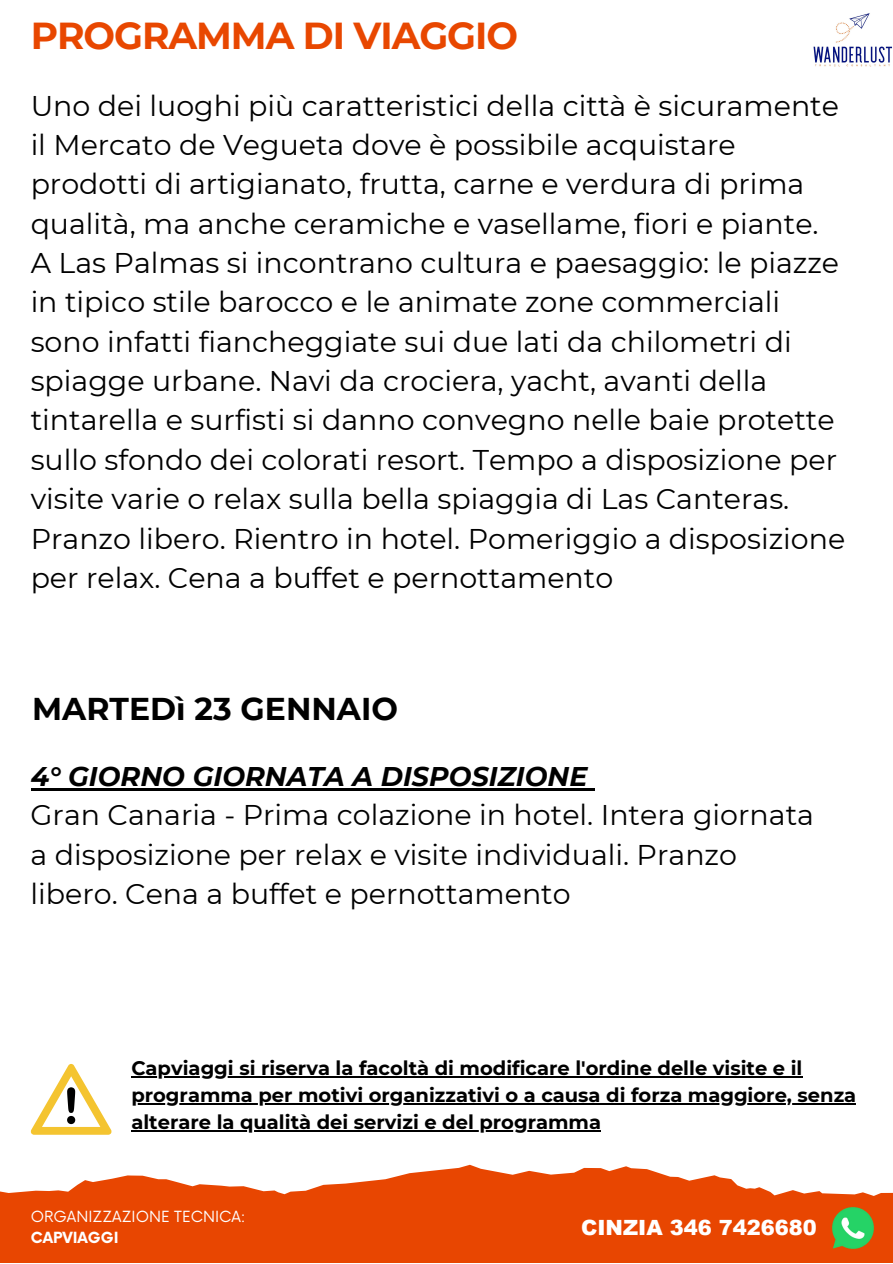
<style>
.page{position:relative;width:893px;height:1264px;background:#fff}
.page>*{position:absolute;margin:0;border:0;box-sizing:border-box;transform-origin:0 0}
.t1{font:700 37.5px "Montserrat";letter-spacing:-.03em;color:#e84700}
.t2{font:700 31.5px "Montserrat";color:#000}
.t3{font:28.5px/39.3px "Montserrat";color:#000}
.t4{font:italic 700 27px "Montserrat";color:#000}
.t5{font:900 21px "Arial";color:#fff}
.t6{font:700 19.5px/27px "Montserrat";color:#000}
.t7{font:15px "Now";color:#fff}
.t8{font:700 15px "Now";color:#fff}
</style>
<div class="page">
<svg style="left:0;top:1164px;width:892px;height:98px;fill:#e84601"></svg>
<img style="left:831px;top:1206px;width:43px;height:42px">
<svg style="left:31px;top:1064px;width:81px;height:70px"></svg>
<hr style="left:131px;top:1076px;width:671px;height:1px;background:#000">
<hr style="left:131px;top:1102px;width:725px;height:2px;background:#000">
<hr style="left:131px;top:1129px;width:470px;height:2px;background:#000">
<hr style="left:31px;top:788px;width:556px;height:2px;background:#000">
<svg style="left:587px;top:788px;width:7px;height:2px"></svg>
<img style="left:813px;top:13px;width:79px;height:54px">
<p class="t1" style="left:31px;top:12px;width:489px">PROGRAMMA DI VIAGGIO</p>
<p class="t3" style="left:31px;top:86px;width:816px">Uno dei luoghi più caratteristici della città è sicuramente il Mercato de Vegueta dove è possibile acquistare prodotti di artigianato, frutta, carne e verdura di prima qualità, ma anche ceramiche e vasellame, fiori e piante.<br>A Las Palmas si incontrano cultura e paesaggio: le piazze in tipico stile barocco e le animate zone commerciali sono infatti fiancheggiate sui due lati da chilometri di spiagge urbane. Navi da crociera, yacht, avanti della tintarella e surfisti si danno convegno nelle baie protette sullo sfondo dei colorati resort. Tempo a disposizione per visite varie o relax sulla bella spiaggia di Las Canteras.<br>Pranzo libero. Rientro in hotel. Pomeriggio a disposizione per relax. Cena a buffet e pernottamento</p>
<p class="t2" style="left:32px;top:689px;width:367px">MARTEDì 23 GENNAIO</p>
<p class="t4" style="left:31px;top:760px;width:558px">4° GIORNO GIORNATA A DISPOSIZIONE</p>
<p class="t3" style="left:31px;top:795px;width:784px">Gran Canaria - Prima colazione in hotel. Intera giornata a disposizione per relax e visite individuali. Pranzo libero. Cena a buffet e pernottamento</p>
<p class="t6" style="left:131px;top:1054px;width:726px">Capviaggi si riserva la facoltà di modificare l'ordine delle visite e il programma per motivi organizzativi o a causa di forza maggiore, senza alterare la qualità dei servizi e del programma</p>
<p class="t7" style="left:31px;top:1208px;width:216px">ORGANIZZAZIONE TECNICA:</p>
<p class="t8" style="left:31px;top:1228px;width:90px">CAPVIAGGI</p>
<p class="t5" style="left:581px;top:1212px;width:237px">CINZIA 346 7426680</p>
</div>
